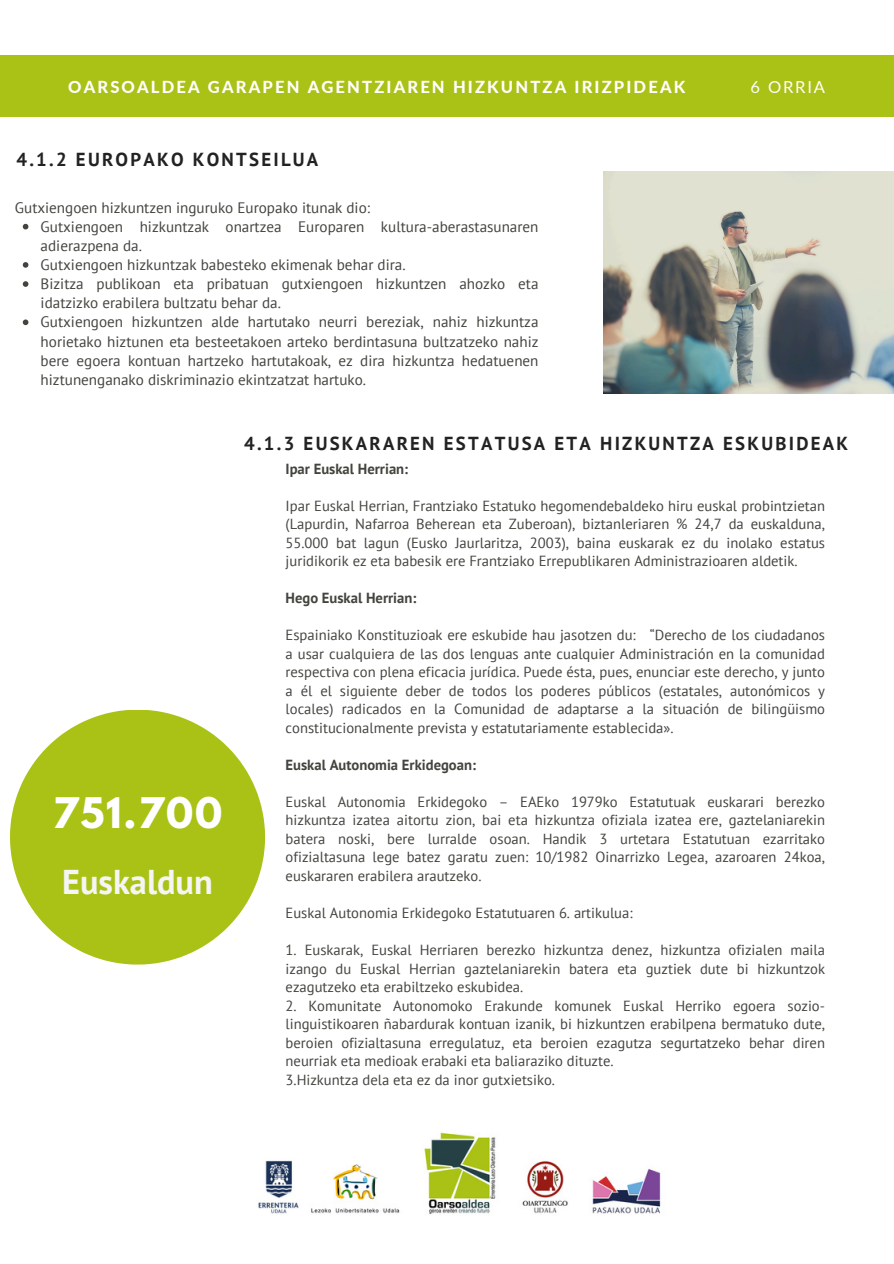
<style>
.page{position:relative;width:894px;height:1264px;background:#fff}
.page>*{position:absolute;margin:0;border:0;box-sizing:border-box;transform-origin:0 0}
.t1{font:700 37.35px "League Spartan";letter-spacing:.05em;color:#fff}
.t2{font:700 34.35px "PT Sans";color:#f5f5f5}
.t3{font:700 18.75px "PT Sans";letter-spacing:.12em;color:#222}
.t4{font:800 16.5px "Lato";letter-spacing:.13em;color:#fff}
.t5{font:16.5px "Lato";letter-spacing:.11em;color:#fff}
.t6{font:15.15px/19.2px "PT Sans";color:#43443e}
.t7{font:14.55px/18.5px "PT Sans";color:#43443e;text-align:justify}
.t8{font:700 14.55px "PT Sans";color:#43443e}
</style>
<div class="page">
<div style="left:0;top:55px;width:893px;height:61px;background:#aac216"></div>
<svg style="left:10px;top:710px;width:255px;height:254px;fill:#aac216"></svg>
<img style="left:603px;top:171px;width:290px;height:223px">
<svg style="left:23px;top:224px;width:5px;height:5px"></svg>
<svg style="left:23px;top:262px;width:5px;height:6px"></svg>
<svg style="left:23px;top:281px;width:5px;height:6px"></svg>
<svg style="left:23px;top:319px;width:5px;height:6px"></svg>
<img style="left:258px;top:1132px;width:403px;height:82px">
<p class="t4" style="left:68px;top:77px;width:618px">OARSOALDEA GARAPEN AGENTZIAREN HIZKUNTZA IRIZPIDEAK</p>
<p class="t5" style="left:750px;top:76px;width:76px">6 ORRIA</p>
<p class="t3" style="left:16px;top:147px;width:303px">4.1.2 EUROPAKO KONTSEILUA</p>
<h3 class="t6" style="left:15px;top:197px;width:356px">Gutxiengoen hizkuntzen inguruko Europako itunak dio:</h3>
<p class="t6" style="left:41px;top:216px;width:499px">Gutxiengoen hizkuntzak onartzea Europaren kultura-aberastasunaren adierazpena da.</p>
<p class="t6" style="left:41px;top:255px;width:366px">Gutxiengoen hizkuntzak babesteko ekimenak behar dira.</p>
<p class="t6" style="left:41px;top:274px;width:499px">Bizitza publikoan eta pribatuan gutxiengoen hizkuntzen ahozko eta idatzizko erabilera bultzatu behar da.</p>
<p class="t6" style="left:41px;top:312px;width:499px;text-align:justify">Gutxiengoen hizkuntzen alde hartutako neurri bereziak, nahiz hizkuntza horietako hiztunen eta besteetakoen arteko berdintasuna bultzatzeko nahiz bere egoera kontuan hartzeko hartutakoak, ez dira hizkuntza hedatuenen hiztunenganako diskriminazio ekintzatzat hartuko.</p>
<p class="t1" style="left:53px;top:794px;width:171px">751.700</p>
<p class="t2" style="left:62px;top:858px;width:152px">Euskaldun</p>
<p class="t3" style="left:244px;top:430px;width:605px">4.1.3 EUSKARAREN ESTATUSA ETA HIZKUNTZA ESKUBIDEAK</p>
<p class="t8" style="left:285px;top:459px;width:124px">Ipar Euskal Herrian:</p>
<h5 class="t7" style="left:285px;top:496px;width:541px">Ipar Euskal Herrian, Frantziako Estatuko hegomendebaldeko hiru euskal probintzietan (Lapurdin, Nafarroa Beherean eta Zuberoan), biztanleriaren % 24,7 da euskalduna, 55.000 bat lagun (Eusko Jaurlaritza, 2003), baina euskarak ez du inolako estatus juridikorik ez eta babesik ere Frantziako Errepublikaren Administrazioaren aldetik.</h5>
<h4 class="t8" style="left:285px;top:588px;width:132px">Hego Euskal Herrian:</h4>
<h3 class="t7" style="left:285px;top:625px;width:541px">Espainiako Konstituzioak ere eskubide hau jasotzen du: “Derecho de los ciudadanos a usar cualquiera de las dos lenguas ante cualquier Administración en la comunidad respectiva con plena eficacia jurídica. Puede ésta, pues, enunciar este derecho, y junto a él el siguiente deber de todos los poderes públicos (estatales, autonómicos y locales) radicados en la Comunidad de adaptarse a la situación de bilingüismo constitucionalmente prevista y estatutariamente establecida».</h3>
<p class="t8" style="left:285px;top:755px;width:192px">Euskal Autonomia Erkidegoan:</p>
<h6 class="t7" style="left:285px;top:792px;width:541px">Euskal Autonomia Erkidegoko – EAEko 1979ko Estatutuak euskarari berezko hizkuntza izatea aitortu zion, bai eta hizkuntza ofiziala izatea ere, gaztelaniarekin batera noski, bere lurralde osoan. Handik 3 urtetara Estatutuan ezarritako ofizialtasuna lege batez garatu zuen: 10/1982 Oinarrizko Legea, azaroaren 24koa, euskararen erabilera arautzeko.</h6>
<p class="t7" style="left:285px;top:903px;width:348px">Euskal Autonomia Erkidegoko Estatutuaren 6. artikulua:</p>
<p class="t7" style="left:285px;top:940px;width:541px">1. Euskarak, Euskal Herriaren berezko hizkuntza denez, hizkuntza ofizialen maila izango du Euskal Herrian gaztelaniarekin batera eta guztiek dute bi hizkuntzok ezagutzeko eta erabiltzeko eskubidea.</p>
<p class="t7" style="left:285px;top:995px;width:541px">2. Komunitate Autonomoko Erakunde komunek Euskal Herriko egoera sozio&shy;linguistikoaren ñabardurak kontuan izanik, bi hizkuntzen erabilpena bermatuko dute, beroien ofizialtasuna erregulatuz, eta beroien ezagutza segurtatzeko behar diren neurriak eta medioak erabaki eta baliaraziko dituzte.</p>
<p class="t7" style="left:285px;top:1069px;width:271px">3.Hizkuntza dela eta ez da inor gutxietsiko.</p>
</div>
